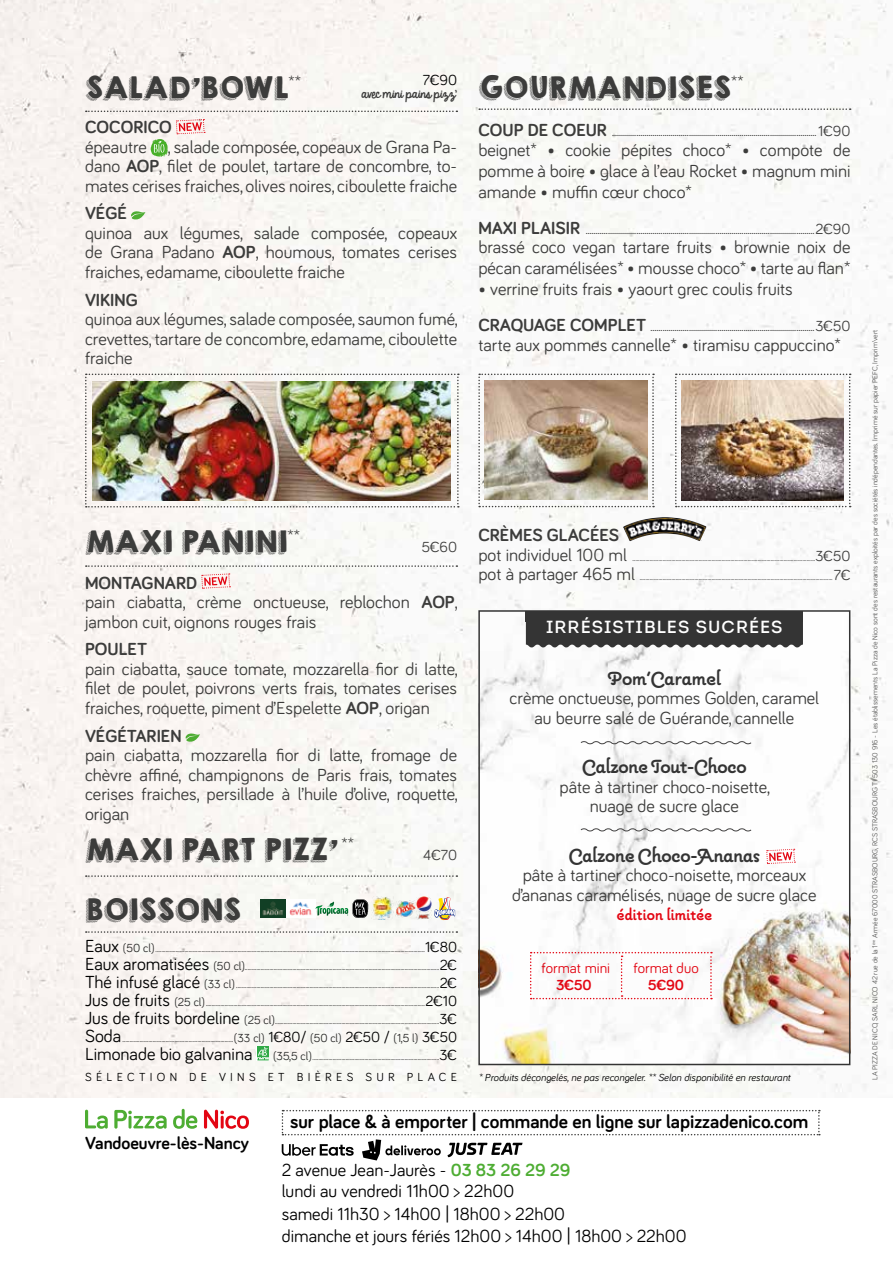
<style>
.page{position:relative;width:893px;height:1263px;background:#fff}
.page>*{position:absolute;margin:0;border:0;box-sizing:border-box;transform-origin:0 0}
.t1{font:27px "KGHAPPY";color:#3c3c3b}
.t2{font:700 22.5px "Pauline";letter-spacing:-.01em;color:#343434}
.t3{font:700 19.5px "Bariol";color:#000}
.t4{font:18px/19.5px "Bariol";color:#3c3c3b;text-align:justify}
.t5{font:18px/22px "Bariol";color:#000}
.t6{font:700 18px "Bariol";color:#3c3c3b}
.t7{font:700 18px "Bariol";color:#000}
.t8{font:700 18px "Pauline";letter-spacing:.01em;color:#e30613}
.t9{font:17.55px "Intro";letter-spacing:.06em;color:#fff}
.t10{font:15px "Bariol";color:#000}
.t11{font:15px "Bariol";color:#e30613}
.t12{font:15px "Bariol";color:#3c3c3b}
.t13{font:700 15px "Bariol";color:#e30613}
.t14{font:12px "Bariol";letter-spacing:.36em;color:#000}
.t15{font:12px "Bariol";color:#282827}
.t16{font:italic 10.5px "Bariol";color:#000}
.t17{font:10.5px "KG Always A Good Time";letter-spacing:-.01em;color:#3c3c3b}
.t18{font:700 9px "Bariol";color:#3c3c3b}
.t19{font:9px/19.5px "Bariol";color:#3c3c3b}
.t20{font:9px "Bariol";color:#282827}
.t21{font:7.5px "Bariol";color:#575756}
.s1{font-weight:700}
.s2{font-size:18px}
.s3{font-weight:400;font-size:15px}
.s4{font-size:18px;color:#000}
.s5{font-size:12px;color:#282827}
.s6{font-size:12px}
.s7{font-size:15px;color:#000}
.s8{font-size:15px}
.s9{font-weight:700;color:#4ead33}
</style>
<div class="page">
<div style="left:0;top:0;width:893px;height:1098px;background:#f9f8f4"></div>
<svg style="left:85px;top:1110px;width:23px;height:19px"></svg>
<svg style="left:114px;top:1110px;width:53px;height:19px"></svg>
<svg style="left:173px;top:1109px;width:24px;height:20px"></svg>
<svg style="left:204px;top:1110px;width:45px;height:19px"></svg>
<svg style="left:282px;top:1110px;width:538px;height:50px"></svg>
<svg style="left:175px;top:119px;width:30px;height:16px"></svg>
<svg style="left:151px;top:139px;width:17px;height:18px"></svg>
<svg style="left:131px;top:211px;width:15px;height:11px"></svg>
<svg style="left:86px;top:111px;width:371px;height:1px"></svg>
<svg style="left:201px;top:573px;width:29px;height:16px"></svg>
<svg style="left:186px;top:733px;width:14px;height:11px"></svg>
<svg style="left:86px;top:565px;width:371px;height:2px"></svg>
<img style="left:623px;top:517px;width:83px;height:24px">
<svg style="left:479px;top:108px;width:372px;height:2px"></svg>
<svg style="left:86px;top:875px;width:371px;height:2px"></svg>
<img style="left:85px;top:374px;width:374px;height:133px">
<svg style="left:86px;top:931px;width:371px;height:2px"></svg>
<img style="left:261px;top:900px;width:54px;height:17px">
<img style="left:371px;top:897px;width:22px;height:22px">
<img style="left:417px;top:896px;width:15px;height:23px">
<svg style="left:434px;top:897px;width:21px;height:23px"></svg>
<svg style="left:315px;top:899px;width:54px;height:19px"></svg>
<img style="left:395px;top:900px;width:20px;height:17px">
<div style="left:257px;top:1046px;width:12px;height:10px;background:#31aa47"></div>
<svg style="left:257px;top:1047px;width:12px;height:14px"></svg>
<svg style="left:478px;top:374px;width:176px;height:133px"></svg>
<img style="left:675px;top:374px;width:176px;height:133px">
<img style="left:481px;top:613px;width:366px;height:449px">
<div style="left:478px;top:610px;width:372px;height:455px;border:2px solid #343434"></div>
<div style="left:526px;top:622px;width:277px;height:25px;background:#343434"></div>
<div style="left:526px;top:611px;width:277px;height:11px;background:#343434"></div>
<svg style="left:766px;top:848px;width:29px;height:16px"></svg>
<svg style="left:580px;top:740px;width:172px;height:5px"></svg>
<svg style="left:580px;top:827px;width:172px;height:5px"></svg>
<svg style="left:530px;top:952px;width:182px;height:47px"></svg>
<img style="left:485px;top:381px;width:162px;height:119px">
<h1 class="t1" style="left:85px;top:66px;width:217px">SALAD'BOWL<sup>**</sup></h1>
<p class="t10" style="left:423px;top:70px;width:36px">7€90</p>
<p class="t17" style="left:362px;top:86px;width:97px">avec mini pains pizz'</p>
<p class="t6" style="left:85px;top:115px;width:88px">COCORICO</p>
<p class="t4" style="left:85px;top:136px;width:374px">épeautre , salade composée, copeaux de Grana Pa&shy;dano <span class="s1">AOP</span>, filet de poulet, tartare de concombre, to&shy;mates cerises fraiches, olives noires, ciboulette fraiche</p>
<p class="t6" style="left:85px;top:201px;width:43px">VÉGÉ</p>
<p class="t4" style="left:85px;top:222px;width:374px">quinoa aux légumes, salade composée, copeaux de Grana Padano <span class="s1">AOP</span>, houmous, tomates cerises fraiches, edamame, ciboulette fraiche</p>
<p class="t6" style="left:85px;top:287px;width:54px">VIKING</p>
<p class="t4" style="left:85px;top:309px;width:374px">quinoa aux légumes, salade composée, saumon fumé, crevettes, tartare de concombre, edamame, ciboulette fraiche</p>
<h1 class="t1" style="left:478px;top:66px;width:267px">GOURMANDISES<sup>**</sup></h1>
<p class="t18" style="left:478px;top:127px;width:374px"><span class="s2">COUP DE COEUR</span> ..................................................................................................... <span class="s3">1€90</span></p>
<p class="t4" style="left:478px;top:139px;width:374px;line-height:21px">beignet* • cookie pépites choco* • compote de pomme à boire • glace à l’eau Rocket • magnum mini amande • muffin cœur choco*</p>
<p class="t18" style="left:478px;top:225px;width:374px"><span class="s2">MAXI PLAISIR</span> .................................................................................................................<span class="s3">2€90</span></p>
<p class="t4" style="left:478px;top:236px;width:374px;line-height:21px">brassé coco vegan tartare fruits • brownie noix de pécan caramélisées* • mousse choco* • tarte au flan*</p>
<p class="t4" style="left:478px;top:279px;width:316px">• verrine fruits frais • yaourt grec coulis fruits</p>
<p class="t18" style="left:478px;top:322px;width:374px"><span class="s2">CRAQUAGE COMPLET</span> .................................................................................<span class="s3">3€50</span></p>
<p class="t4" style="left:478px;top:334px;width:364px">tarte aux pommes cannelle* • tiramisu cappuccino*</p>
<h1 class="t1" style="left:85px;top:520px;width:216px">MAXI PANINI<sup>**</sup></h1>
<p class="t12" style="left:422px;top:536px;width:37px">5€60</p>
<p class="t4" style="left:85px;top:572px;width:374px;text-align:left"><span class="s1">MONTAGNARD<br></span>pain ciabatta, crème onctueuse, reblochon <span class="s1">AOP</span>, jambon cuit, oignons rouges frais</p>
<p class="t6" style="left:85px;top:637px;width:64px">POULET</p>
<p class="t4" style="left:85px;top:658px;width:374px">pain ciabatta, sauce tomate, mozzarella fior di latte, filet de poulet, poivrons verts frais, tomates cerises fraiches, roquette, piment d’Espelette <span class="s1">AOP</span>, origan</p>
<p class="t6" style="left:85px;top:723px;width:98px">VÉGÉTARIEN</p>
<p class="t4" style="left:85px;top:744px;width:374px">pain ciabatta, mozzarella fior di latte, fromage de chèvre affiné, champignons de Paris frais, tomates cerises fraiches, persillade à l’huile d’olive, roquette, origan</p>
<h1 class="t1" style="left:85px;top:829px;width:270px">MAXI PART PIZZ' <sup>**</sup></h1>
<p class="t12" style="left:423px;top:845px;width:35px">4€70</p>
<h1 class="t1" style="left:85px;top:888px;width:157px">BOISSONS</h1>
<p class="t15" style="left:85px;top:940px;width:71px"><span class="s4">Eaux</span> (50 cl)</p>
<p class="t10" style="left:425px;top:937px;width:34px">1€80</p>
<p class="t5" style="left:85px;top:952px;width:161px">Eaux aromatisées <span class="s5">(50 cl)</span></p>
<p class="t10" style="left:440px;top:955px;width:19px">2€</p>
<p class="t5" style="left:85px;top:970px;width:151px">Thé infusé glacé <span class="s5">(33 cl)</span></p>
<p class="t10" style="left:440px;top:973px;width:19px">2€</p>
<p class="t5" style="left:85px;top:988px;width:122px">Jus de fruits <span class="s5">(25 cl)</span></p>
<p class="t10" style="left:425px;top:991px;width:33px">2€10</p>
<p class="t5" style="left:85px;top:1006px;width:191px">Jus de fruits bordeline <span class="s5">(25 cl)</span></p>
<p class="t10" style="left:439px;top:1009px;width:19px">3€</p>
<p class="t20" style="left:85px;top:1033px;width:374px"><span class="s4">Soda</span>.............................................................................<span class="s6">(33 cl)</span> <span class="s7">1€80/</span> <span class="s6">(50 cl)</span> <span class="s7">2€50 /</span> <span class="s6">(1,5 l)</span> <span class="s7">3€50</span></p>
<p class="t5" style="left:85px;top:1042px;width:228px">Limonade bio galvanina <span class="s5">(35,5 cl)</span></p>
<p class="t10" style="left:439px;top:1045px;width:19px">3€</p>
<p class="t14" style="left:85px;top:1069px;width:374px">SÉLECTION DE VINS ET BIÈRES SUR PLACE</p>
<p class="t6" style="left:478px;top:523px;width:142px">CRÈMES GLACÉES</p>
<p class="t19" style="left:478px;top:548px;width:374px"><span class="s2">pot individuel 100 ml</span> ...............................................................................................................................<span class="s8">3€50 </span><span class="s2">pot à partager 465 ml</span> ......................................................................................................................................<span class="s8">7€</span></p>
<p class="t9" style="left:546px;top:616px;width:238px">IRRÉSISTIBLES SUCRÉES</p>
<p class="t2" style="left:608px;top:664px;width:115px">Pom’Caramel</p>
<p class="t4" style="left:510px;top:687px;width:311px;text-align:center">crème onctueuse, pommes Golden, caramel au beurre salé de Guérande, cannelle</p>
<p class="t2" style="left:582px;top:752px;width:166px">Calzone Tout-Choco</p>
<p class="t4" style="left:560px;top:776px;width:212px;text-align:center">pâte à tartiner choco-noisette, nuage de sucre glace</p>
<p class="t2" style="left:569px;top:841px;width:193px">Calzone Choco-Ananas</p>
<p class="t4" style="left:512px;top:864px;width:306px;text-align:center">pâte à tartiner choco-noisette, morceaux d’ananas caramélisés, nuage de sucre glace</p>
<p class="t8" style="left:617px;top:903px;width:97px">édition limitée</p>
<p class="t11" style="left:542px;top:958px;width:70px">format mini</p>
<p class="t13" style="left:556px;top:974px;width:37px">3€50</p>
<p class="t11" style="left:633px;top:958px;width:67px">format duo</p>
<p class="t13" style="left:648px;top:974px;width:37px">5€90</p>
<p class="t16" style="left:478px;top:1071px;width:314px">* Produits décongelés, ne pas recongeler. ** Selon disponibilité en restaurant</p>
<p class="t7" style="left:85px;top:1130px;width:165px">Vandoeuvre-lès-Nancy</p>
<p class="t3" style="left:290px;top:1108px;width:519px">sur place &amp; à emporter | commande en ligne sur lapizzadenico.com</p>
<p class="t5" style="left:282px;top:1158px;width:406px">2 avenue Jean-Jaurès - <span class="s9">03 83 26 29 29<br></span>lundi au vendredi 11h00 &gt; 22h00<br>samedi 11h30 &gt; 14h00 | 18h00 &gt; 22h00<br>dimanche et jours fériés 12h00 &gt; 14h00 | 18h00 &gt; 22h00</p>
<p class="t21" style="left:870px;top:1079px;width:751px;rotate:-90deg">LA PIZZA DE NICO, SARL NICO 42 rue de la 1<sup>ère</sup> Armée 67000 STRASBOURG, RCS STRASBOURG TI 503 130 916 - Les établissements La Pizza de Nico sont des restaurants exploités par des sociétés indépendantes. Imprimé sur papier PEFC, Imprim’vert</p>
</div>
